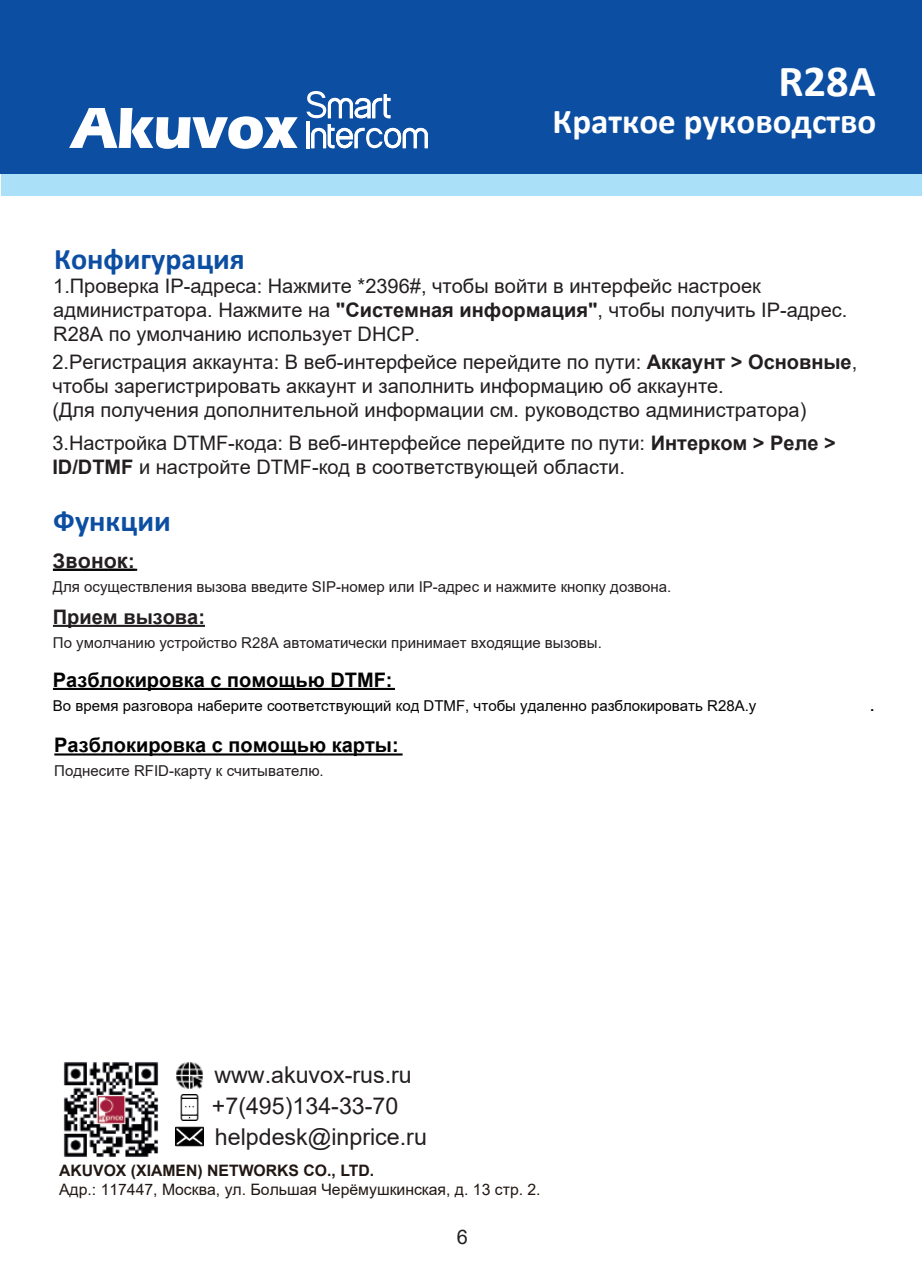
<style>
.page{position:relative;width:922px;height:1276px;background:#fff}
.page>*{position:absolute;margin:0;border:0;box-sizing:border-box;transform-origin:0 0}
.t1{font:700 44.5px "Calibri";color:#fff}
.t2{font:700 35px "Calibri";color:#fff}
.t3{font:700 30px "Calibri";color:#0c4ea2}
.t4{font:23.25px/31.2px "Arial";color:#231f20}
.t5{font:20px/24px "Arial";color:#231f20}
.t6{font:700 20px "Arial";color:#030303}
.t7{font:700 20px "Arial";color:#231f20}
.t8{font:20px "Arial";color:#030303}
.t9{font:15.75px "Arial";color:#211814}
.t10{font:700 15.75px "Arial";color:#211814}
.t11{font:15px "Arial";color:#231f20}
.t12{font:15px "Arial";color:#030303}
.s1{font-weight:700}
</style>
<div class="page">
<hr style="left:53px;top:569px;width:84px;height:2px;background:#030303">
<hr style="left:53px;top:625px;width:152px;height:2px;background:#231f20">
<hr style="left:53px;top:688px;width:342px;height:2px;background:#030303">
<hr style="left:54px;top:753px;width:348px;height:2px;background:#030303">
<div style="left:2px;top:174px;width:919px;height:22px;background:#abe0f9"></div>
<img style="left:63px;top:1062px;width:96px;height:95px">
<img style="left:175px;top:1126px;width:28px;height:21px">
<img style="left:180px;top:1094px;width:19px;height:26px">
<img style="left:176px;top:1062px;width:27px;height:27px">
<div style="left:0;top:0;width:921px;height:174px;background:#0c4ea2"></div>
<svg style="left:306px;top:91px;width:84px;height:27px"></svg>
<hr style="left:306px;top:121px;width:3px;height:27px;background:#fff">
<svg style="left:311px;top:124px;width:116px;height:24px"></svg>
<svg style="left:69px;top:108px;width:229px;height:41px"></svg>
<h1 class="t1" style="left:778px;top:50px;width:99px">R28A</h1>
<h2 class="t2" style="left:552px;top:97px;width:325px">Краткое руководство</h2>
<h3 class="t3" style="left:54px;top:237px;width:192px">Конфигурация</h3>
<p class="t5" style="left:53px;top:273px;width:795px">1.Проверка IP-адреса: Нажмите *2396#, чтобы войти в интерфейс настроек администратора. Нажмите на <span class="s1">"Системная информация"</span>, чтобы получить IP-адрес.<br>R28A по умолчанию использует DHCP.</p>
<p class="t5" style="left:52px;top:350px;width:806px">2.Регистрация аккаунта: В веб-интерфейсе перейдите по пути: <span class="s1">Аккаунт &gt; Основные</span>, чтобы зарегистрировать аккаунт и заполнить информацию об аккаунте.<br>(Для получения дополнительной информации см. руководство администратора)</p>
<p class="t5" style="left:52px;top:431px;width:784px">3.Настройка DTMF-кода: В веб-интерфейсе перейдите по пути: <span class="s1">Интерком &gt; Реле &gt;<br>ID/DTMF</span> и настройте DTMF-код в соответствующей области.</p>
<h3 class="t3" style="left:53px;top:499px;width:119px">Функции</h3>
<p class="t7" style="left:53px;top:546px;width:83px">ЗВОНОК:</p>
<p class="t11" style="left:53px;top:576px;width:619px">Для осуществления вызова введите SIP-номер или IP-адрес и нажмите кнопку дозвона.</p>
<p class="t7" style="left:53px;top:602px;width:153px">Прием вызова:</p>
<p class="t11" style="left:53px;top:632px;width:550px">По умолчанию устройство R28А автоматически принимает входящие вызовы.</p>
<p class="t6" style="left:53px;top:665px;width:341px">Разблокировка с помощью DTMF:</p>
<p class="t12" style="left:53px;top:695px;width:704px">Во время разговора наберите соответствующий код DTMF, чтобы удаленно разблокировать R28A.y</p>
<p class="t8" style="left:869px;top:690px;width:7px">.</p>
<p class="t6" style="left:54px;top:731px;width:346px">Разблокировка с помощью карты:</p>
<p class="t11" style="left:54px;top:761px;width:271px">Поднесите RFID-карту к считывателю.</p>
<p class="t4" style="left:214px;top:1058px;width:199px">www.akuvox-rus.ru</p>
<p class="t4" style="left:212px;top:1090px;width:216px">+7(495)134-33-70 helpdesk@inprice.ru</p>
<p class="t10" style="left:59px;top:1159px;width:316px">AKUVOX (XIAMEN) NETWORKS CO., LTD.</p>
<p class="t9" style="left:59px;top:1178px;width:483px">Адр.: 117447, Москва, ул. Большая Черёмушкинская, д. 13 стр. 2.</p>
<p class="t5" style="left:456px;top:1225px;width:13px">6</p>
</div>
